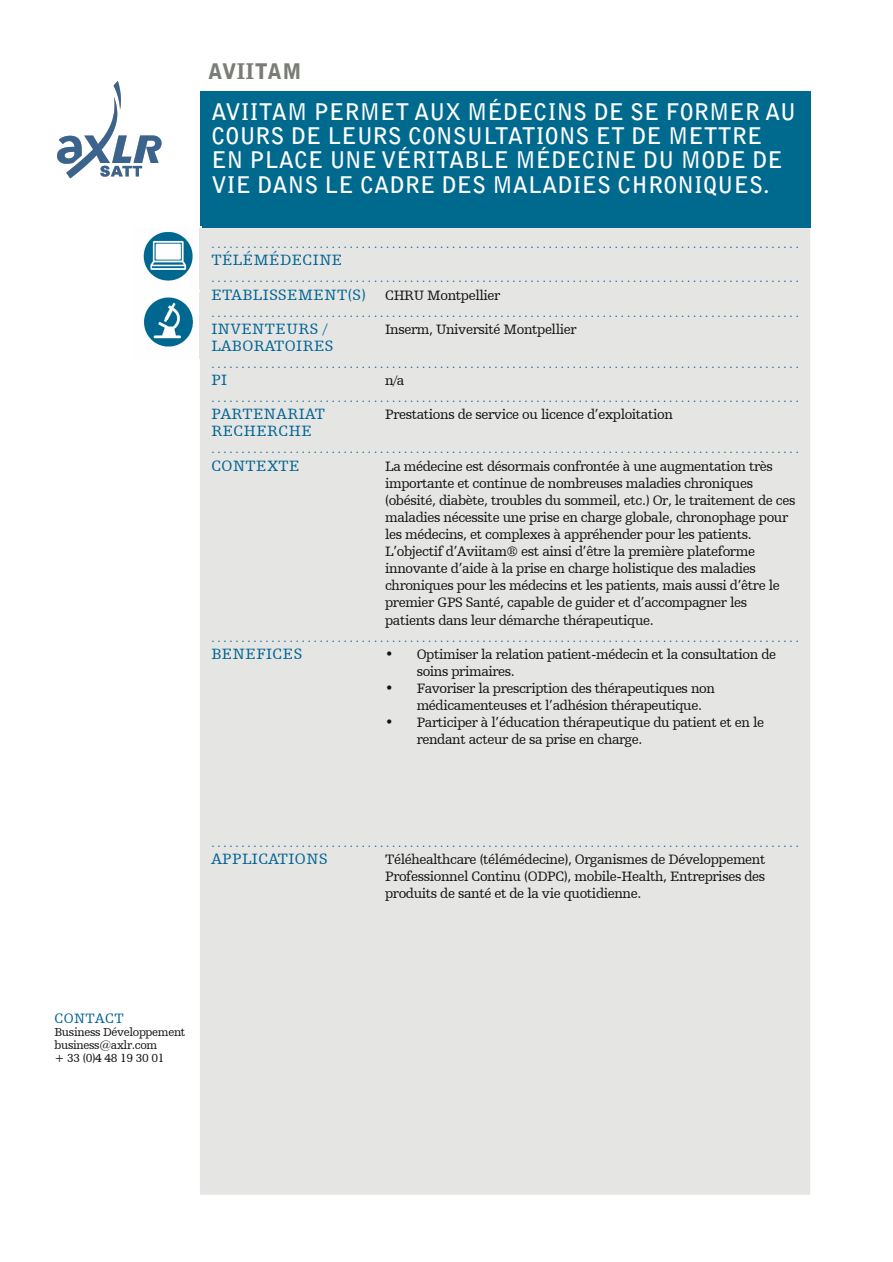
<style>
.page{position:relative;width:893px;height:1262px;background:#fff}
.page>*{position:absolute;margin:0;border:0;box-sizing:border-box;transform-origin:0 0}
.t1{font:700 22.8px/24.3px "Bell Gothic Std";letter-spacing:.005em;color:#fff}
.t2{font:900 21.45px "Bell Gothic";letter-spacing:.03em;color:#797d75}
.t3{font:15.75px "Humanist Slabserif 712 BT";letter-spacing:.03em;color:#006493}
.t4{font:14.25px/17.1px "Humanist Slabserif 712 BT";letter-spacing:-.03em;color:#141213}
.t5{font:14.25px "Humanist Slabserif 712 BT";letter-spacing:.03em;color:#006493}
.t6{font:12.15px/12.8px "Humanist Slabserif 712 BT";letter-spacing:-.03em;color:#141213}
.t7{font:11.4px "Humanist Slabserif 712 BT";color:#006493}
.s1{font-size:14.25px;color:#141213}
</style>
<div class="page">
<img style="left:57px;top:81px;width:105px;height:98px">
<div style="left:200px;top:91px;width:610px;height:137px;background:#00698e"></div>
<img style="left:143px;top:226px;width:59px;height:64px">
<img style="left:144px;top:292px;width:56px;height:66px">
<div style="left:200px;top:228px;width:610px;height:966px;background:#e5e5e4"></div>
<img style="left:200px;top:228px;width:2px;height:62px">
<img style="left:200px;top:292px;width:2px;height:66px">
<h2 class="t2" style="left:208px;top:59px;width:95px">AVIITAM</h2>
<h1 class="t1" style="left:211px;top:102px;width:586px">AVIITAM PERMET AUX MÉDECINS DE SE FORMER AU COURS DE LEURS CONSULTATIONS ET DE METTRE EN PLACE UNE VÉRITABLE MÉDECINE DU MODE DE VIE DANS LE CADRE DES MALADIES CHRONIQUES.</h1>
<p class="t7" style="left:211px;top:237px;width:589px">..................................................................................................</p>
<p class="t3" style="left:211px;top:251px;width:132px">TÉLÉMÉDECINE</p>
<p class="t7" style="left:211px;top:272px;width:589px">..................................................................................................</p>
<p class="t3" style="left:211px;top:285px;width:290px">ETABLISSEMENT(S) <span class="s1">CHRU Montpellier</span></p>
<p class="t7" style="left:211px;top:306px;width:589px">..................................................................................................</p>
<p class="t3" style="left:211px;top:319px;width:118px">INVENTEURS /</p>
<p class="t4" style="left:385px;top:320px;width:193px">Inserm, Université Montpellier</p>
<p class="t3" style="left:211px;top:336px;width:123px">LABORATOIRES</p>
<p class="t7" style="left:211px;top:357px;width:589px">..................................................................................................</p>
<p class="t3" style="left:211px;top:370px;width:17px">PI</p>
<p class="t4" style="left:385px;top:371px;width:21px">n/a</p>
<p class="t7" style="left:211px;top:391px;width:589px">..................................................................................................</p>
<p class="t3" style="left:211px;top:404px;width:115px">PARTENARIAT</p>
<p class="t4" style="left:385px;top:406px;width:289px">Prestations de service ou licence d’exploitation</p>
<p class="t3" style="left:211px;top:422px;width:102px">RECHERCHE</p>
<p class="t7" style="left:211px;top:443px;width:589px">..................................................................................................</p>
<p class="t3" style="left:211px;top:456px;width:90px">CONTEXTE</p>
<p class="t4" style="left:385px;top:457px;width:412px">La médecine est désormais confrontée à une augmentation très importante et continue de nombreuses maladies chroniques (obésité, diabète, troubles du sommeil, etc.) Or, le traitement de ces maladies nécessite une prise en charge globale, chronophage pour les médecins, et complexes à appréhender pour les patients.<br>L’objectif d’Aviitam® est ainsi d’être la première plateforme innovante d’aide à la prise en charge holistique des maladies chroniques pour les médecins et les patients, mais aussi d’être le premier GPS Santé, capable de guider et d’accompagner les patients dans leur démarche thérapeutique.</p>
<p class="t7" style="left:211px;top:631px;width:589px">..................................................................................................</p>
<p class="t3" style="left:211px;top:644px;width:92px">BENEFICES</p>
<p class="t4" style="left:416px;top:645px;width:361px;text-indent:-32px">• Optimiser la relation patient-médecin et la consultation de soins primaires.</p>
<p class="t4" style="left:416px;top:679px;width:300px;text-indent:-32px">• Favoriser la prescription des thérapeutiques non médicamenteuses et l’adhésion thérapeutique.</p>
<p class="t4" style="left:416px;top:713px;width:349px;text-indent:-32px">• Participer à l’éducation thérapeutique du patient et en le rendant acteur de sa prise en charge.</p>
<p class="t7" style="left:211px;top:836px;width:589px">..................................................................................................</p>
<p class="t3" style="left:211px;top:849px;width:118px">APPLICATIONS</p>
<p class="t4" style="left:385px;top:850px;width:382px;text-align:justify">Téléhealthcare (télémédecine), Organismes de Développement Professionnel Continu (ODPC), mobile-Health, Entreprises des produits de santé et de la vie quotidienne.</p>
<p class="t5" style="left:54px;top:1009px;width:71px">CONTACT</p>
<p class="t6" style="left:54px;top:1025px;width:133px">Business Développement business@axlr.com<br>+ 33 (0)4 48 19 30 01</p>
</div>
